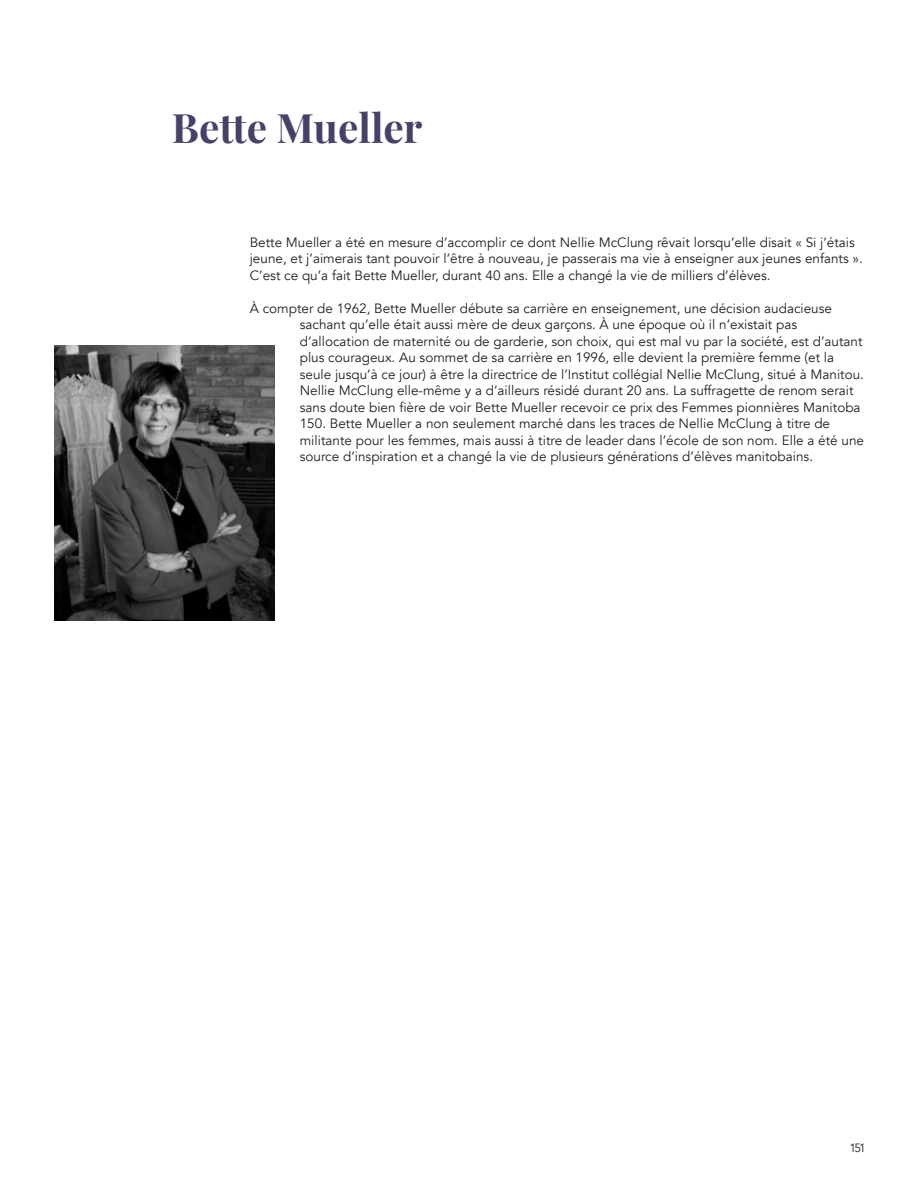
<style>
.page{position:relative;width:918px;height:1188px;background:#fff}
.page>*{position:absolute;margin:0;border:0;box-sizing:border-box;transform-origin:0 0}
.t1{font:700 40.5px "Playfair Display";color:#47416a}
.t2{font:13.5px/16.5px "Avenir";color:#231f20}
.t3{font:12px "Avenir";color:#231f20}
</style>
<div class="page">
<img style="left:54px;top:346px;width:220px;height:275px">
<h1 class="t1" style="left:172px;top:102px;width:252px">Bette Mueller</h1>
<p class="t2" style="left:250px;top:234px;width:615px">Bette Mueller a été en mesure d’accomplir ce dont Nellie McClung rêvait lorsqu’elle disait « Si j’étais jeune, et j’aimerais tant pouvoir l’être à nouveau, je passerais ma vie à enseigner aux jeunes enfants ».<br>C’est ce qu’a fait Bette Mueller, durant 40 ans. Elle a changé la vie de milliers d’élèves.</p>
<p class="t2" style="left:300px;top:300px;width:566px;text-indent:-50px">À compter de 1962, Bette Mueller débute sa carrière en enseignement, une décision audacieuse sachant qu’elle était aussi mère de deux garçons. À une époque où il n’existait pas d’allocation de maternité ou de garderie, son choix, qui est mal vu par la société, est d’autant plus courageux. Au sommet de sa carrière en 1996, elle devient la première femme (et la seule jusqu’à ce jour) à être la directrice de l’Institut collégial Nellie McClung, situé à Manitou.<br>Nellie McClung elle-même y a d’ailleurs résidé durant 20 ans. La suffragette de renom serait sans doute bien fière de voir Bette Mueller recevoir ce prix des Femmes pionnières Manitoba 150. Bette Mueller a non seulement marché dans les traces de Nellie McClung à titre de militante pour les femmes, mais aussi à titre de leader dans l’école de son nom. Elle a été une source d’inspiration et a changé la vie de plusieurs générations d’élèves manitobains.</p>
<p class="t3" style="left:850px;top:1140px;width:18px">151</p>
</div>
